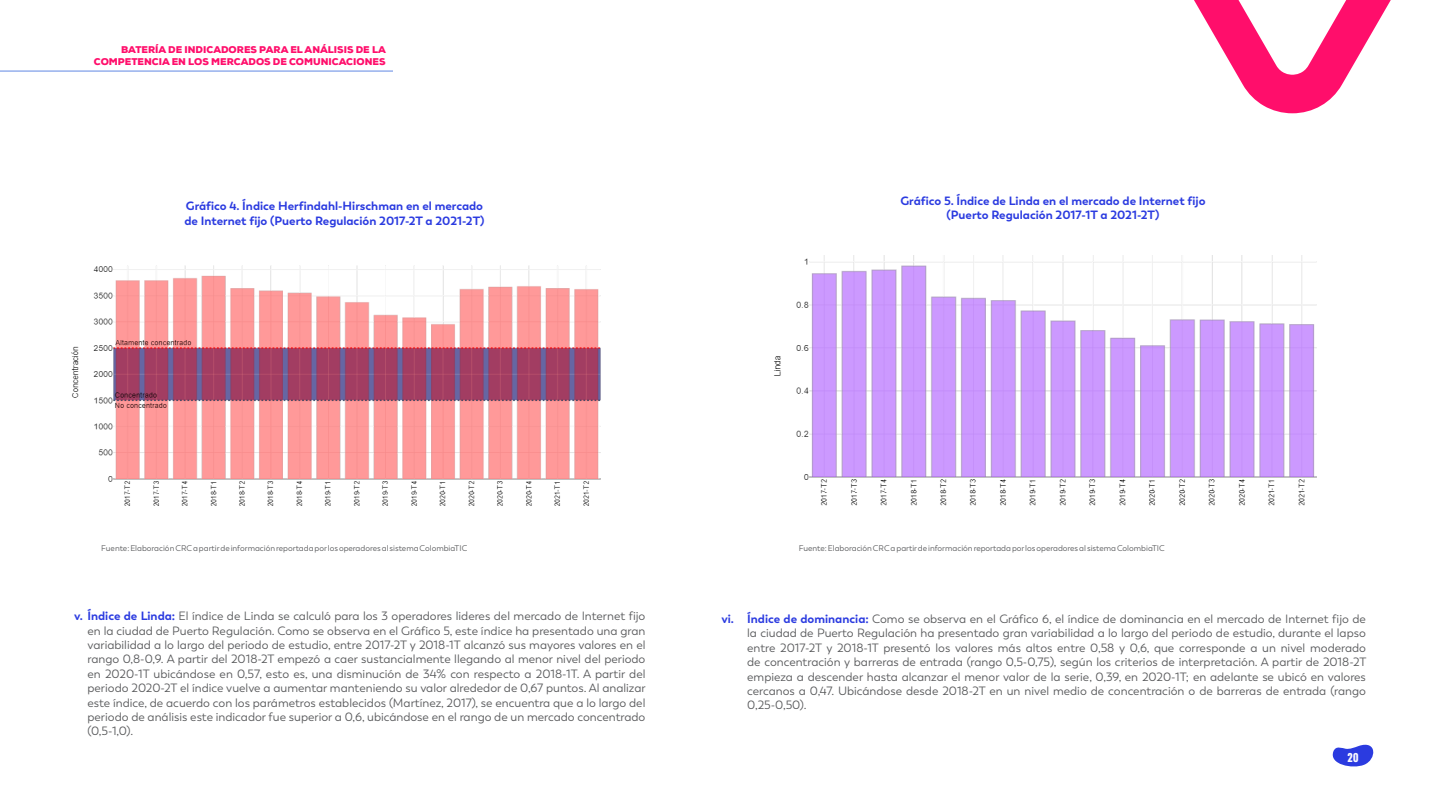
<style>
.page{position:relative;width:1440px;height:810px;background:#fff}
.page>*{position:absolute;margin:0;border:0;box-sizing:border-box;transform-origin:0 0}
.t1{font:12.75px "Core Paint B3 W01";color:#fff}
.t2{font:12px/14.4px "Boston";color:#57585a;text-align:justify}
.t3{font:700 12px/14.4px "Boston";color:#2b3be0}
.t4{font:900 9.75px/11.7px "Nexa";color:#ff0e6b;text-align:right}
.t5{font:8.25px "Boston";color:#57585a}
.s1{font-weight:700;color:#2b3be0}
</style>
<div class="page">
<hr style="left:0;top:71px;width:393px;height:1px;background:#6087e3">
<svg style="left:1332px;top:744px;width:42px;height:23px"></svg>
<img style="left:71px;top:265px;width:530px;height:241px">
<img style="left:774px;top:255px;width:543px;height:251px">
<svg style="left:1194px;top:0;width:197px;height:113px"></svg>
<p class="t4" style="left:94px;top:44px;width:293px">BATERÍA DE INDICADORES PARA EL ANÁLISIS DE LA<br>COMPETENCIA EN LOS MERCADOS DE COMUNICACIONES</p>
<p class="t3" style="left:184px;top:199px;width:302px">Gráfico 4. Índice Herfindahl-Hirschman en el mercado de Internet fijo (Puerto Regulación 2017-2T a 2021-2T)</p>
<p class="t5" style="left:101px;top:543px;width:368px">Fuente: Elaboración CRC a partir de información reportada por los operadores al sistema ColombiaTIC</p>
<p class="t3" style="left:900px;top:194px;width:307px;text-align:center">Gráfico 5. Índice de Linda en el mercado de Internet fijo (Puerto Regulación 2017-1T a 2021-2T)</p>
<p class="t5" style="left:799px;top:543px;width:368px">Fuente: Elaboración CRC a partir de información reportada por los operadores al sistema ColombiaTIC</p>
<p class="t2" style="left:88px;top:609px;width:560px;text-indent:-14px"><span class="s1">v. Índice de Linda:</span> El índice de Linda se calculó para los 3 operadores lideres del mercado de Internet fijo en la ciudad de Puerto Regulación. Como se observa en el Gráfico 5, este índice ha presentado una gran variabilidad a lo largo del periodo de estudio, entre 2017-2T y 2018-1T alcanzó sus mayores valores en el rango 0,8-0,9. A partir del 2018-2T empezó a caer sustancialmente llegando al menor nivel del periodo en 2020-1T ubicándose en 0,57, esto es, una disminución de 34% con respecto a 2018-1T. A partir del periodo 2020-2T el índice vuelve a aumentar manteniendo su valor alrededor de 0,67 puntos. Al analizar este índice, de acuerdo con los parámetros establecidos (Martínez, 2017), se encuentra que a lo largo del periodo de análisis este indicador fue superior a 0,6, ubicándose en el rango de un mercado concentrado (0,5-1,0).</p>
<p class="t2" style="left:747px;top:612px;width:621px;text-indent:-26px"><span class="s1">vi. Índice de dominancia:</span> Como se observa en el Gráfico 6, el índice de dominancia en el mercado de Internet fijo de la ciudad de Puerto Regulación ha presentado gran variabilidad a lo largo del periodo de estudio, durante el lapso entre 2017-2T y 2018-1T presentó los valores más altos entre 0,58 y 0,6, que corresponde a un nivel moderado de concentración y barreras de entrada (rango 0,5-0,75), según los criterios de interpretación. A partir de 2018-2T empieza a descender hasta alcanzar el menor valor de la serie, 0,39, en 2020-1T; en adelante se ubicó en valores cercanos a 0,47. Ubicándose desde 2018-2T en un nivel medio de concentración o de barreras de entrada (rango 0,25-0,50).</p>
<p class="t1" style="left:1348px;top:750px;width:12px">20</p>
</div>
